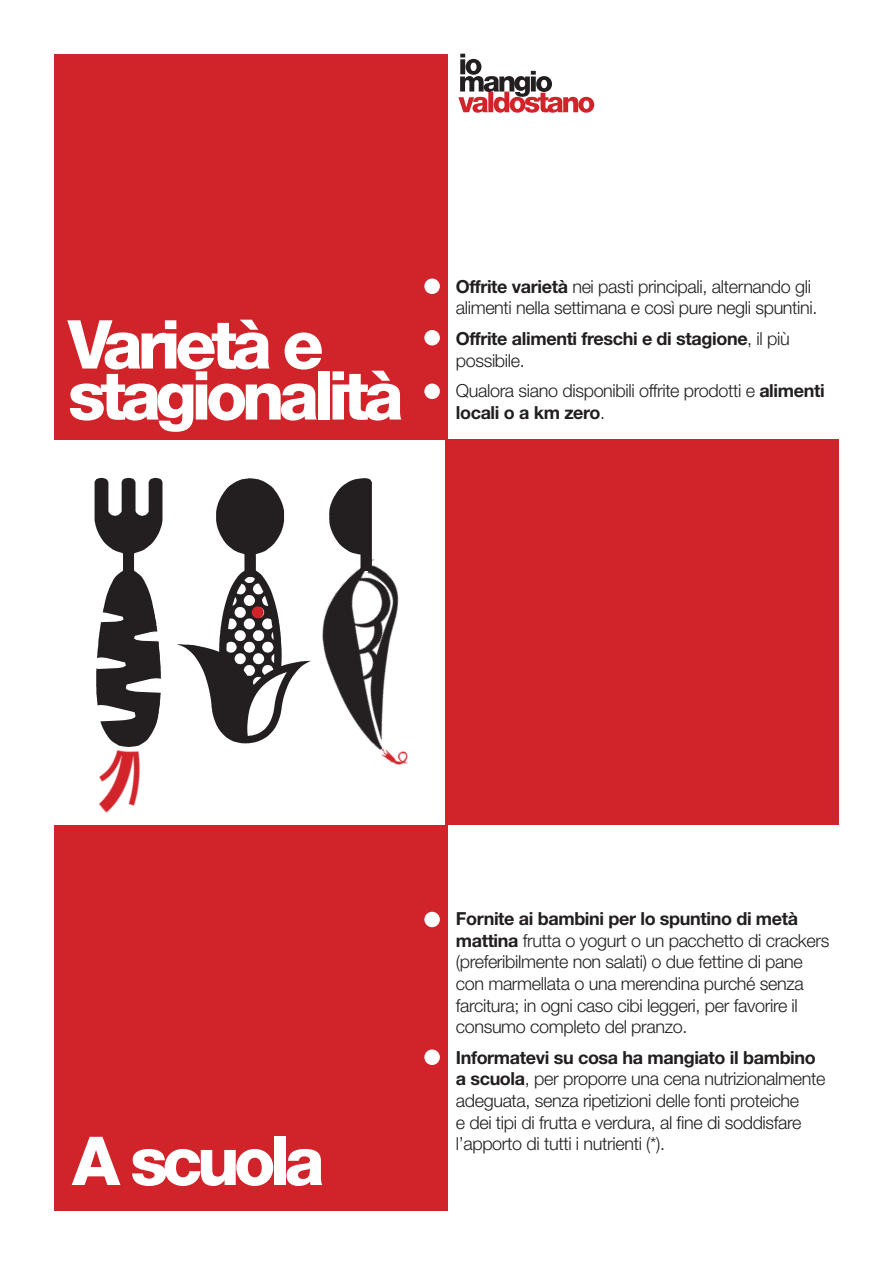
<style>
.page{position:relative;width:893px;height:1263px;background:#fff}
.page>*{position:absolute;margin:0;border:0;box-sizing:border-box;transform-origin:0 0}
.t1{font:800 67.5px/51px "Helvetica Neue";letter-spacing:-.08em;color:#fff}
.t2{font:300 18px/21.6px "Helvetica Neue";letter-spacing:-.02em;color:#231f20}
.t3{font:700 18px/21.6px "Helvetica Neue";letter-spacing:-.02em;color:#231f20}
.s1{font-weight:700}
.s2{font-weight:300}
</style>
<div class="page">
<div style="left:54px;top:825px;width:393px;height:385px;background:#d1232a"></div>
<div style="left:54px;top:54px;width:393px;height:385px;background:#d1232a"></div>
<div style="left:446px;top:439px;width:393px;height:385px;background:#d1232a"></div>
<img style="left:94px;top:477px;width:69px;height:199px">
<img style="left:98px;top:722px;width:59px;height:91px">
<svg style="left:96px;top:676px;width:65px;height:46px"></svg>
<svg style="left:94px;top:656px;width:32px;height:13px"></svg>
<svg style="left:134px;top:630px;width:29px;height:16px"></svg>
<svg style="left:95px;top:611px;width:29px;height:16px"></svg>
<img style="left:177px;top:595px;width:51px;height:59px">
<img style="left:216px;top:478px;width:69px;height:68px">
<svg style="left:193px;top:648px;width:35px;height:91px"></svg>
<img style="left:329px;top:478px;width:43px;height:49px">
<img style="left:228px;top:527px;width:218px;height:217px">
<img style="left:348px;top:631px;width:98px;height:187px">
<div style="left:252px;top:606px;width:12px;height:12px;background:#d1232a;border-radius:50%"></div>
<div style="left:424px;top:279px;width:16px;height:15px;background:#fff;border-radius:50%"></div>
<div style="left:424px;top:330px;width:16px;height:15px;background:#fff;border-radius:50%"></div>
<div style="left:424px;top:384px;width:16px;height:15px;background:#fff;border-radius:50%"></div>
<div style="left:424px;top:912px;width:16px;height:15px;background:#fff;border-radius:50%"></div>
<div style="left:424px;top:1049px;width:16px;height:16px;background:#fff;border-radius:50%"></div>
<svg style="left:458px;top:54px;width:136px;height:59px"></svg>
<h1 class="t1" style="left:68px;top:319px;width:337px">Varietà e stagionalità</h1>
<p class="t2" style="left:456px;top:275px;width:363px"><span class="s1">Offrite varietà</span> nei pasti principali, alternando gli alimenti nella settimana e così pure negli spuntini.</p>
<p class="t3" style="left:456px;top:327px;width:335px">Offrite alimenti freschi e di stagione<span class="s2">, il più possibile.</span></p>
<p class="t2" style="left:456px;top:380px;width:370px">Qualora siano disponibili offrite prodotti e <span class="s1">alimenti locali o a km zero</span>.</p>
<h1 class="t1" style="left:72px;top:1135px;width:254px">A scuola</h1>
<p class="t2" style="left:456px;top:907px;width:375px"><span class="s1">Fornite ai bambini per lo spuntino di metà mattina</span> frutta o yogurt o un pacchetto di crackers (preferibilmente non salati) o due fettine di pane con marmellata o una merendina purché senza farcitura; in ogni caso cibi leggeri, per favorire il consumo completo del pranzo.</p>
<p class="t2" style="left:456px;top:1046px;width:371px"><span class="s1">Informatevi su cosa ha mangiato il bambino a scuola</span>, per proporre una cena nutrizionalmente adeguata, senza ripetizioni delle fonti proteiche<br>e dei tipi di frutta e verdura, al fine di soddisfare l’apporto di tutti i nutrienti (*).</p>
</div>
